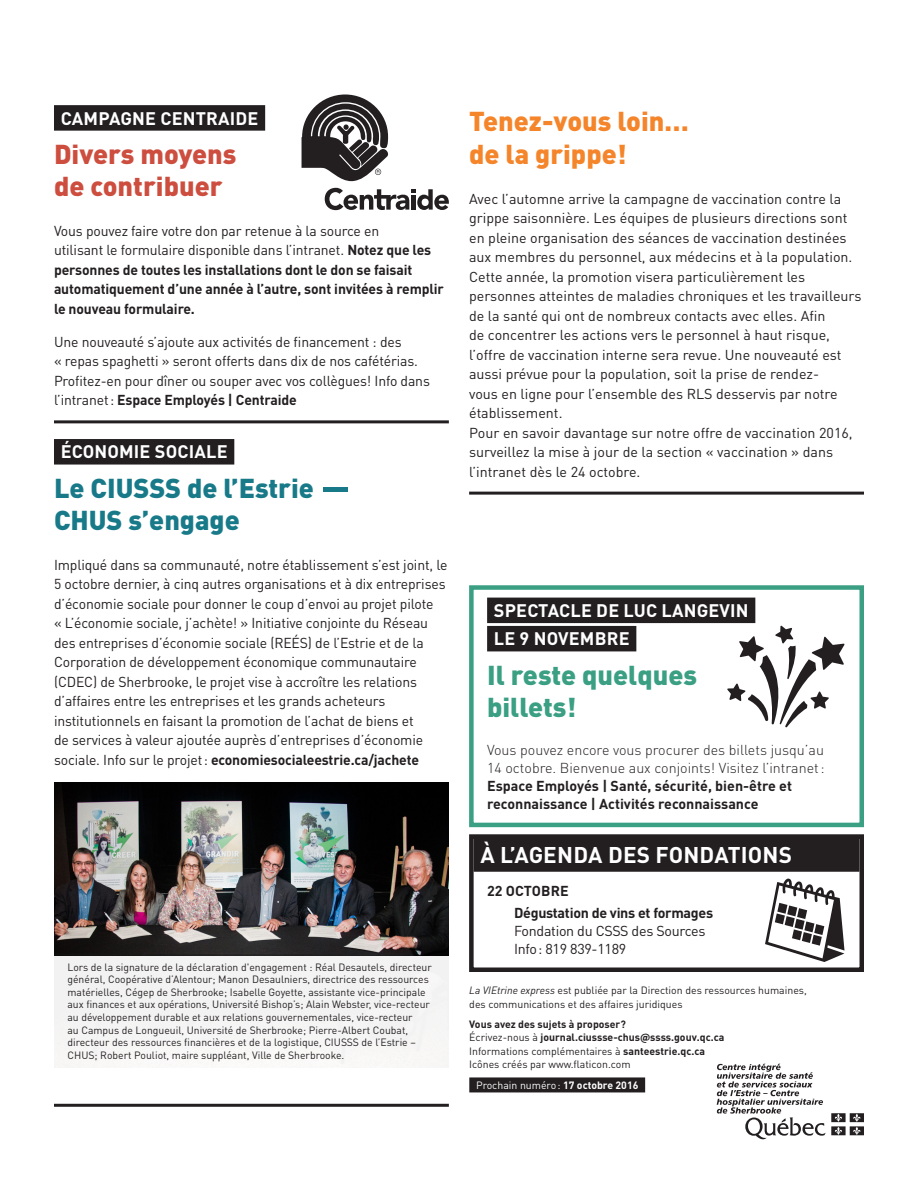
<style>
.page{position:relative;width:918px;height:1188px;background:#fff}
.page>*{position:absolute;margin:0;border:0;box-sizing:border-box;transform-origin:0 0}
.t1{font:900 27px/32.4px "DIN Pro";color:#187a89}
.t2{font:900 27px/32.4px "DIN Pro";color:#f5852a}
.t3{font:900 27px/32.4px "DIN Pro";color:#cd4e3f}
.t4{font:900 27px/32.4px "DIN Pro";color:#3a9f83}
.t5{font:700 22.5px "DIN Pro";letter-spacing:.01em;color:#fff}
.t6{font:700 18px "DIN Pro";letter-spacing:.01em;color:#fff}
.t7{font:14.25px/19.5px "DIN Pro";letter-spacing:-.01em;color:#231f20}
.t8{font:700 14.25px/19.5px "DIN Pro";letter-spacing:-.01em;color:#231f20}
.t9{font:300 14.25px/18px "DIN Pro";color:#231f20}
.t10{font:700 14.25px "DIN Pro";letter-spacing:.01em;color:#231f20}
.bas_vignette{font:10.5px/12.6px "DIN Pro";color:#231f20}
.t11{font:10.5px "DIN Pro";color:#fff}
.t12{font:700 10.5px "DIN Pro";color:#231f20}
.s1{font-weight:400}
.s2{font-weight:700}
.s3{font-family:"DIN";font-style:italic}
</style>
<div class="page">
<svg style="left:717px;top:1064px;width:147px;height:76px"></svg>
<div style="left:469px;top:1077px;width:176px;height:15px;background:#231f20"></div>
<div style="left:474px;top:836px;width:386px;height:36px;background:#231f20"></div>
<div style="left:469px;top:834px;width:395px;height:138px;border:4px solid #231f20"></div>
<svg style="left:765px;top:878px;width:80px;height:84px"></svg>
<div style="left:54px;top:105px;width:211px;height:26px;background:#231f20"></div>
<hr style="left:54px;top:420px;width:395px;height:3px;background:#231f20">
<div style="left:54px;top:439px;width:180px;height:26px;background:#231f20"></div>
<hr style="left:54px;top:1104px;width:395px;height:3px;background:#231f20">
<hr style="left:469px;top:492px;width:395px;height:3px;background:#231f20">
<svg style="left:325px;top:188px;width:124px;height:22px"></svg>
<svg style="left:302px;top:94px;width:87px;height:87px"></svg>
<div style="left:487px;top:598px;width:268px;height:25px;background:#231f20"></div>
<div style="left:487px;top:626px;width:149px;height:25px;background:#231f20"></div>
<div style="left:469px;top:585px;width:395px;height:242px;border:4px solid #3a9f83"></div>
<svg style="left:727px;top:626px;width:118px;height:101px"></svg>
<img style="left:54px;top:782px;width:395px;height:174px">
<div style="left:54px;top:956px;width:395px;height:127px;background:#f4f3f3"></div>
<p class="t6" style="left:61px;top:106px;width:199px">CAMPAGNE CENTRAIDE</p>
<p class="t3" style="left:54px;top:137px;width:184px">Divers moyens de contribuer</p>
<p class="t8" style="left:54px;top:220px;width:392px"><span class="s1">Vous pouvez faire votre don par retenue à la source en<br>utilisant le formulaire disponible dans l’intranet.</span> Notez que les personnes de toutes les installations dont le don se faisait automatiquement d’une année à l’autre, sont invitées à remplir le nouveau formulaire.</p>
<p class="t7" style="left:54px;top:331px;width:377px">Une nouveauté s’ajoute aux activités de financement : des<br>« repas spaghetti » seront offerts dans dix de nos cafétérias.<br>Profitez-en pour dîner ou souper avec vos collègues! Info dans l’intranet: <span class="s2">Espace Employés | Centraide</span></p>
<p class="t6" style="left:61px;top:440px;width:168px">ÉCONOMIE SOCIALE</p>
<p class="t1" style="left:54px;top:471px;width:298px">Le CIUSSS de l’Estrie –<br>CHUS s’engage</p>
<p class="t7" style="left:54px;top:554px;width:395px">Impliqué dans sa communauté, notre établissement s’est joint, le 5 octobre dernier, à cinq autres organisations et à dix entreprises d’économie sociale pour donner le coup d’envoi au projet pilote<br>« L’économie sociale, j’achète! » Initiative conjointe du Réseau des entreprises d’économie sociale (REÉS) de l’Estrie et de la Corporation de développement économique communautaire (CDEC) de Sherbrooke, le projet vise à accroître les relations d’affaires entre les entreprises et les grands acheteurs institutionnels en faisant la promotion de l’achat de biens et<br>de services à valeur ajoutée auprès d’entreprises d’économie sociale. Info sur le projet: <span class="s2">economiesocialeestrie.ca/jachete</span></p>
<p class="bas_vignette" style="left:68px;top:960px;width:366px">Lors de la signature de la déclaration d'engagement : Réal Desautels, directeur général, Coopérative d’Alentour; Manon Desaulniers, directrice des ressources matérielles, Cégep de Sherbrooke; Isabelle Goyette, assistante vice-principale aux finances et aux opérations, Université Bishop’s; Alain Webster, vice-recteur au développement durable et aux relations gouvernementales, vice-recteur<br>au Campus de Longueuil, Université de Sherbrooke; Pierre-Albert Coubat, directeur des ressources financières et de la logistique, CIUSSS de l’Estrie – CHUS; Robert Pouliot, maire suppléant, Ville de Sherbrooke.</p>
<p class="t2" style="left:469px;top:104px;width:221px">Tenez-vous loin… de la grippe!</p>
<p class="t7" style="left:469px;top:188px;width:394px">Avec l’automne arrive la campagne de vaccination contre la grippe saisonnière. Les équipes de plusieurs directions sont en pleine organisation des séances de vaccination destinées aux membres du personnel, aux médecins et à la population.<br>Cette année, la promotion visera particulièrement les personnes atteintes de maladies chroniques et les travailleurs de la santé qui ont de nombreux contacts avec elles. Afin<br>de concentrer les actions vers le personnel à haut risque, l’offre de vaccination interne sera revue. Une nouveauté est aussi prévue pour la population, soit la prise de rendez-<br>vous en ligne pour l’ensemble des RLS desservis par notre établissement.</p>
<p class="t7" style="left:469px;top:422px;width:385px">Pour en savoir davantage sur notre offre de vaccination 2016, surveillez la mise à jour de la section « vaccination » dans l’intranet dès le 24 octobre.</p>
<p class="t6" style="left:494px;top:598px;width:256px">SPECTACLE DE LUC LANGEVIN</p>
<p class="t6" style="left:494px;top:627px;width:137px">LE 9 NOVEMBRE</p>
<p class="t4" style="left:487px;top:657px;width:212px">Il reste quelques billets!</p>
<p class="t9" style="left:487px;top:740px;width:339px">Vous pouvez encore vous procurer des billets jusqu’au 14 octobre. Bienvenue aux conjoints! Visitez l’intranet:<br><span class="s2">Espace Employés | Santé, sécurité, bien-être et reconnaissance | Activités reconnaissance</span></p>
<p class="t5" style="left:480px;top:839px;width:313px">À L’AGENDA DES FONDATIONS</p>
<p class="t10" style="left:487px;top:882px;width:83px">22 OCTOBRE</p>
<p class="t8" style="left:514px;top:903px;width:201px">Dégustation de vins et formages</p>
<p class="t7" style="left:514px;top:921px;width:193px">Fondation du CSSS des Sources</p>
<p class="t7" style="left:514px;top:939px;width:114px">Info: 819 839-1189</p>
<p class="bas_vignette" style="left:469px;top:983px;width:339px;line-height:13.5px"><span class="s3">La VIEtrine express</span> est publiée par la Direction des ressources humaines, des communications et des affaires juridiques</p>
<p class="t12" style="left:469px;top:1017px;width:158px">Vous avez des sujets à proposer?</p>
<p class="bas_vignette" style="left:469px;top:1030px;width:257px;line-height:13.5px">Écrivez-nous à <span class="s2">journal.ciussse-chus@ssss.gouv.qc.ca<br></span>Informations complémentaires à <span class="s2">santeestrie.qc.ca<br></span>Icônes créés par www.flaticon.com</p>
<p class="t11" style="left:476px;top:1078px;width:164px">Prochain numéro: <span class="s2">17 octobre 2016</span></p>
</div>
